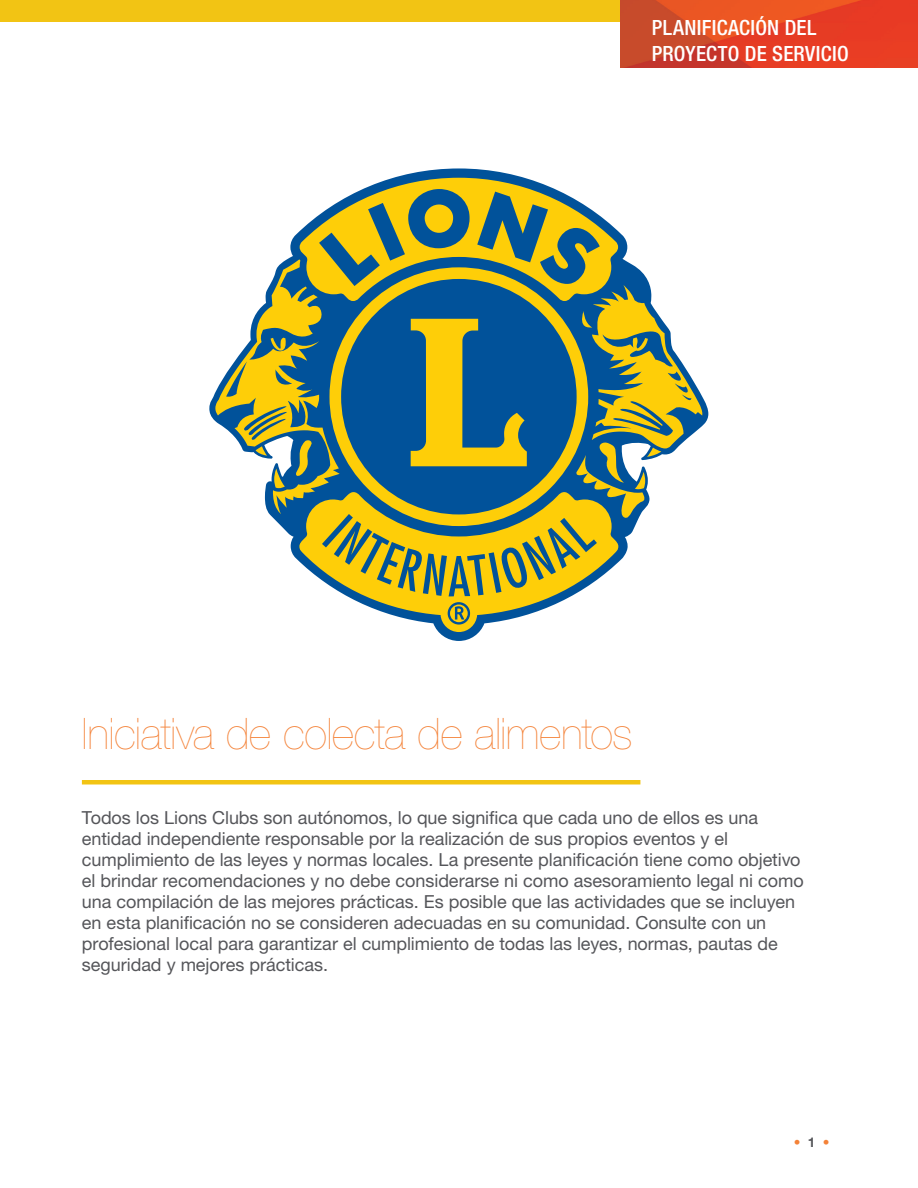
<style>
.page{position:relative;width:918px;height:1188px;background:#fff}
.page>*{position:absolute;margin:0;border:0;box-sizing:border-box;transform-origin:0 0}
.t1{font:200 43.5px "Helvetica Neue LT Std";letter-spacing:-.01em;color:#f48238}
.t2{font:500 condensed 21px/25.5px "Helvetica Neue LT Std";letter-spacing:.015em;color:#fff}
.t3{font:18px/21px "Helvetica Neue LT Std";letter-spacing:-.005em;color:#55565a}
.t4{font:100 13.5px "Helvetica Neue LT Std";color:#f48238}
.s1{font-weight:700;color:#55565a}
</style>
<div class="page">
<div style="left:0;top:0;width:918px;height:21px;background:#f2c414"></div>
<img style="left:620px;top:0;width:298px;height:68px">
<hr style="left:82px;top:780px;width:558px;height:4px;background:#f2c414">
<svg style="left:209px;top:168px;width:499px;height:473px"></svg>
<p class="t2" style="left:652px;top:15px;width:198px">PLANIFICACIÓN DEL<br>PROYECTO DE SERVICIO</p>
<h1 class="t1" style="left:82px;top:709px;width:552px">Iniciativa de colecta de alimentos</h1>
<p class="t3" style="left:82px;top:807px;width:723px">Todos los Lions Clubs son autónomos, lo que significa que cada uno de ellos es una entidad independiente responsable por la realización de sus propios eventos y el cumplimiento de las leyes y normas locales. La presente planificación tiene como objetivo el brindar recomendaciones y no debe considerarse ni como asesoramiento legal ni como una compilación de las mejores prácticas. Es posible que las actividades que se incluyen en esta planificación no se consideren adecuadas en su comunidad. Consulte con un profesional local para garantizar el cumplimiento de todas las leyes, normas, pautas de seguridad y mejores prácticas.</p>
<p class="t4" style="left:794px;top:1134px;width:38px">• <span class="s1">1</span> •</p>
</div>
